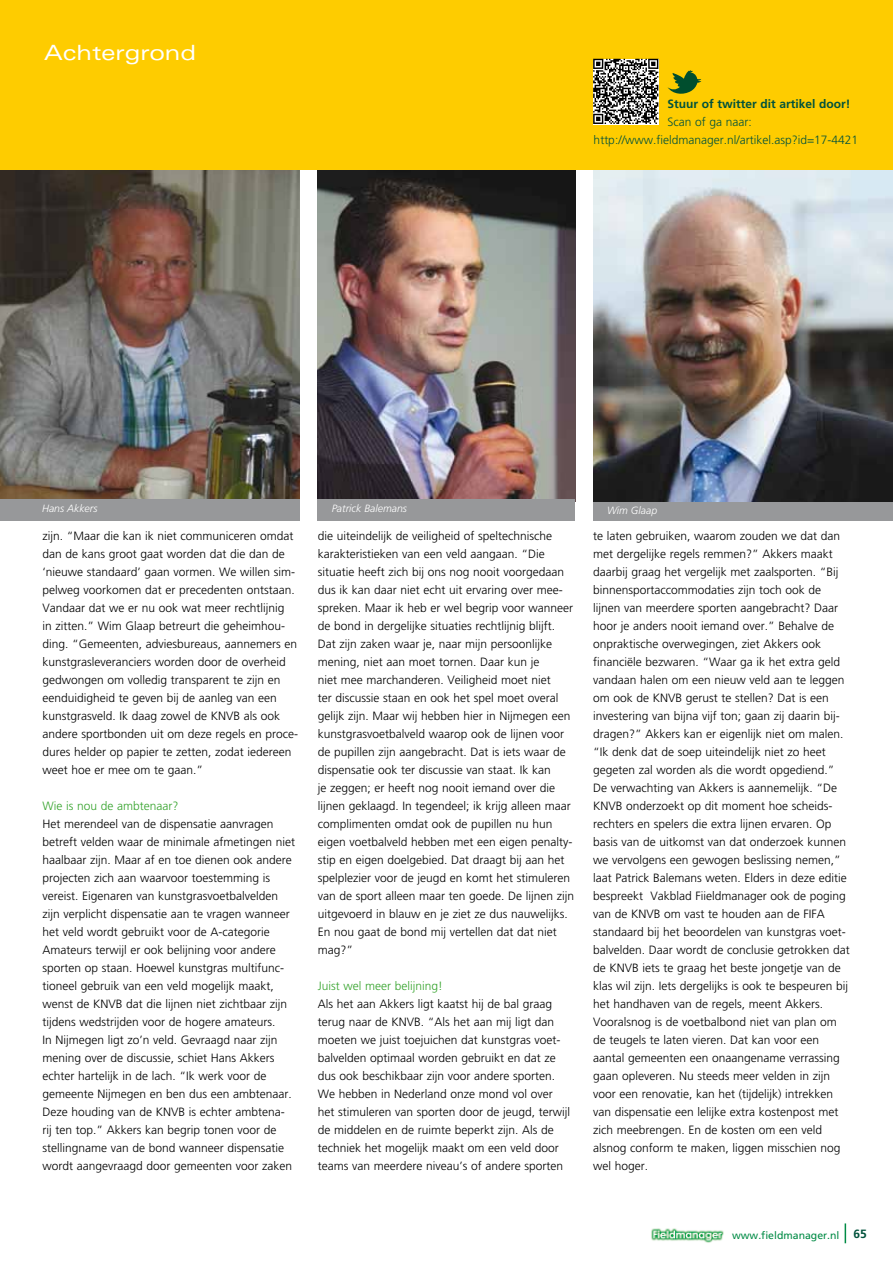
<style>
.page{position:relative;width:893px;height:1263px;background:#fff}
.page>*{position:absolute;margin:0;border:0;box-sizing:border-box;transform-origin:0 0}
.t1{font:expanded 21px "Univers";color:#fff}
.t2{font:300 12px/18px "Frutiger";color:#000}
.t3{font:300 12px/18px "Frutiger";color:#00523c}
.t4{font:300 12px "Frutiger";color:#35a32c}
.t5{font:700 12px "Frutiger";color:#00523c}
.t6{font:italic 300 10.5px "Frutiger";color:#fff}
.t7{font:10.5px "Frutiger";color:#008b45}
.s1{font-weight:700;font-size:12px;color:#00523c}
</style>
<div class="page">
<svg style="left:845px;top:1223px;width:1px;height:20px"></svg>
<img style="left:651px;top:1228px;width:73px;height:15px">
<img style="left:0;top:170px;width:300px;height:329px">
<img style="left:318px;top:170px;width:257px;height:329px">
<div style="left:0;top:499px;width:300px;height:22px;background:#97989a"></div>
<div style="left:318px;top:499px;width:257px;height:22px;background:#97989a"></div>
<div style="left:593px;top:499px;width:300px;height:22px;background:#97989a"></div>
<img style="left:593px;top:170px;width:300px;height:331px">
<div style="left:0;top:0;width:893px;height:170px;background:#fecc00"></div>
<svg style="left:593px;top:59px;width:65px;height:65px;background:#7a7a7a"></svg>
<svg style="left:667px;top:70px;width:34px;height:24px"></svg>
<h1 class="t1" style="left:44px;top:40px;width:154px">Achtergrond</h1>
<p class="t5" style="left:667px;top:97px;width:185px">Stuur of twitter dit artikel door!</p>
<p class="t3" style="left:594px;top:113px;width:266px;text-indent:74px">Scan of ga naar: http://www.fieldmanager.nl/artikel.asp?id=17-4421</p>
<p class="t6" style="left:42px;top:503px;width:57px">Hans Akkers</p>
<p class="t6" style="left:332px;top:503px;width:77px">Patrick Balemans</p>
<p class="t6" style="left:607px;top:504px;width:52px">Wim Glaap</p>
<p class="t2" style="left:43px;top:527px;width:257px">zijn. “Maar die kan ik niet communiceren omdat dan de kans groot gaat worden dat die dan de ‘nieuwe standaard’ gaan vormen. We willen sim&shy;pelweg voorkomen dat er precedenten ontstaan.<br>Vandaar dat we er nu ook wat meer rechtlijnig<br>in zitten.” Wim Glaap betreurt die geheimhou&shy;ding. “Gemeenten, adviesbureaus, aannemers en kunstgrasleveranciers worden door de overheid gedwongen om volledig transparent te zijn en eenduidigheid te geven bij de aanleg van een kunstgrasveld. Ik daag zowel de KNVB als ook andere sportbonden uit om deze regels en proce&shy;dures helder op papier te zetten, zodat iedereen weet hoe er mee om te gaan.”</p>
<p class="t4" style="left:43px;top:799px;width:138px">Wie is nou de ambtenaar?</p>
<p class="t2" style="left:43px;top:815px;width:254px">Het merendeel van de dispensatie aanvragen betreft velden waar de minimale afmetingen niet haalbaar zijn. Maar af en toe dienen ook andere projecten zich aan waarvoor toestemming is vereist. Eigenaren van kunstgrasvoetbalvelden zijn verplicht dispensatie aan te vragen wanneer het veld wordt gebruikt voor de A-categorie Amateurs terwijl er ook belijning voor andere sporten op staan. Hoewel kunstgras multifunc&shy;tioneel gebruik van een veld mogelijk maakt, wenst de KNVB dat die lijnen niet zichtbaar zijn tijdens wedstrijden voor de hogere amateurs.<br>In Nijmegen ligt zo’n veld. Gevraagd naar zijn mening over de discussie, schiet Hans Akkers echter hartelijk in de lach. “Ik werk voor de gemeente Nijmegen en ben dus een ambtenaar.<br>Deze houding van de KNVB is echter ambtena&shy;rij ten top.” Akkers kan begrip tonen voor de stellingname van de bond wanneer dispensatie wordt aangevraagd door gemeenten voor zaken</p>
<p class="t2" style="left:318px;top:527px;width:258px">die uiteindelijk de veiligheid of speltechnische karakteristieken van een veld aangaan. “Die situatie heeft zich bij ons nog nooit voorgedaan dus ik kan daar niet echt uit ervaring over mee&shy;spreken. Maar ik heb er wel begrip voor wanneer de bond in dergelijke situaties rechtlijnig blijft.<br>Dat zijn zaken waar je, naar mijn persoonlijke mening, niet aan moet tornen. Daar kun je<br>niet mee marchanderen. Veiligheid moet niet<br>ter discussie staan en ook het spel moet overal gelijk zijn. Maar wij hebben hier in Nijmegen een kunstgrasvoetbalveld waarop ook de lijnen voor de pupillen zijn aangebracht. Dat is iets waar de dispensatie ook ter discussie van staat. Ik kan<br>je zeggen; er heeft nog nooit iemand over die lijnen geklaagd. In tegendeel; ik krijg alleen maar complimenten omdat ook de pupillen nu hun eigen voetbalveld hebben met een eigen penalty&shy;stip en eigen doelgebied. Dat draagt bij aan het spelplezier voor de jeugd en komt het stimuleren van de sport alleen maar ten goede. De lijnen zijn uitgevoerd in blauw en je ziet ze dus nauwelijks.<br>En nou gaat de bond mij vertellen dat dat niet mag?”</p>
<p class="t4" style="left:318px;top:979px;width:127px">Juist wel meer belijning!</p>
<p class="t2" style="left:318px;top:995px;width:254px">Als het aan Akkers ligt kaatst hij de bal graag terug naar de KNVB. “Als het aan mij ligt dan moeten we juist toejuichen dat kunstgras voet&shy;balvelden optimaal worden gebruikt en dat ze dus ook beschikbaar zijn voor andere sporten.<br>We hebben in Nederland onze mond vol over het stimuleren van sporten door de jeugd, terwijl de middelen en de ruimte beperkt zijn. Als de techniek het mogelijk maakt om een veld door teams van meerdere niveau’s of andere sporten</p>
<p class="t2" style="left:593px;top:527px;width:258px">te laten gebruiken, waarom zouden we dat dan met dergelijke regels remmen?” Akkers maakt daarbij graag het vergelijk met zaalsporten. “Bij binnensportaccommodaties zijn toch ook de lijnen van meerdere sporten aangebracht? Daar hoor je anders nooit iemand over.” Behalve de onpraktische overwegingen, ziet Akkers ook financiële bezwaren. “Waar ga ik het extra geld vandaan halen om een nieuw veld aan te leggen om ook de KNVB gerust te stellen? Dat is een investering van bijna vijf ton; gaan zij daarin bij&shy;dragen?” Akkers kan er eigenlijk niet om malen. “Ik denk dat de soep uiteindelijk niet zo heet gegeten zal worden als die wordt opgediend.” De verwachting van Akkers is aannemelijk. “De KNVB onderzoekt op dit moment hoe scheids&shy;rechters en spelers die extra lijnen ervaren. Op basis van de uitkomst van dat onderzoek kunnen we vervolgens een gewogen beslissing nemen,” laat Patrick Balemans weten. Elders in deze editie bespreekt Vakblad Fiieldmanager ook de poging van de KNVB om vast te houden aan de FIFA standaard bij het beoordelen van kunstgras voet&shy;balvelden. Daar wordt de conclusie getrokken dat de KNVB iets te graag het beste jongetje van de klas wil zijn. Iets dergelijks is ook te bespeuren bij het handhaven van de regels, meent Akkers.<br>Vooralsnog is de voetbalbond niet van plan om de teugels te laten vieren. Dat kan voor een aantal gemeenten een onaangename verrassing gaan opleveren. Nu steeds meer velden in zijn voor een renovatie, kan het (tijdelijk) intrekken van dispensatie een lelijke extra kostenpost met zich meebrengen. En de kosten om een veld alsnog conform te maken, liggen misschien nog wel hoger.</p>
<p class="t7" style="left:732px;top:1229px;width:136px">www.fieldmanager.nl <span class="s1">65</span></p>
</div>
